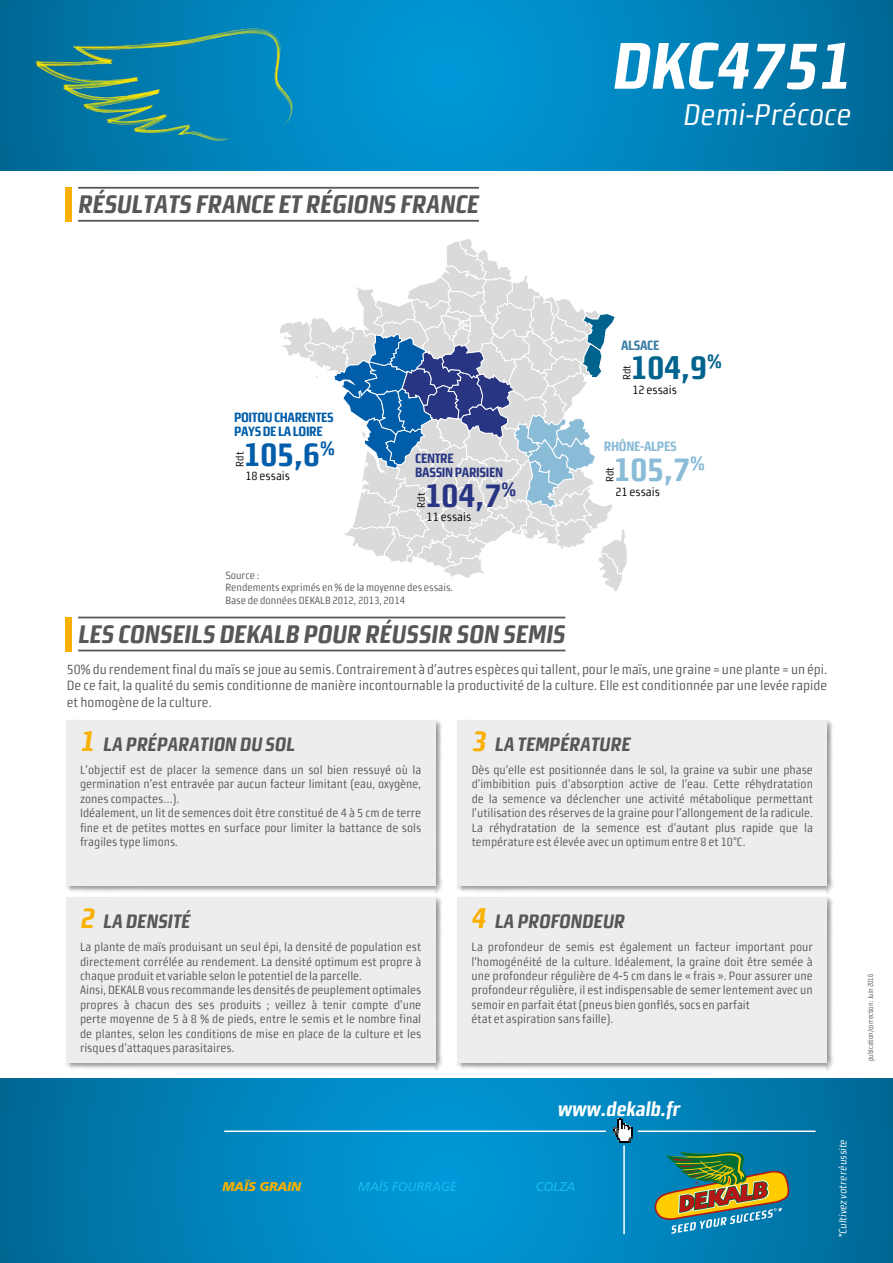
<style>
.page{position:relative;width:893px;height:1263px;background:#fff}
.page>*{position:absolute;margin:0;border:0;box-sizing:border-box;transform-origin:0 0}
.t1{font:66px "Morgan Sans Cond Bold Italic Lining";color:#fff}
.t2{font:33px "Morgan Sans Cond Bold Lining";color:#283583}
.t3{font:33px "Morgan Sans Cond Bold Lining";color:#8abbd7}
.t4{font:33px "Morgan Sans Cond Bold Lining";color:#00638e}
.t5{font:33px "Morgan Sans Cond Bold Lining";color:#005da9}
.t6{font:italic 30px "Morgan Sans Cond";color:#fff}
.t7{font:25.5px "Morgan Sans Cond Bold Italic Lining";color:#575756}
.t8{font:19.95px "Morgan Sans Cond Bold Italic Lining";letter-spacing:-.01em;color:#fff}
.t9{font:19.5px "Morgan Sans Cond Bold Italic Lining";color:#575756}
.t10{font:13.5px/16.5px "Morgan Sans Cond Regular Lining";color:#575756;text-align:justify}
.t11{font:13.5px/14px "Morgan Sans Cond Bold Lining";letter-spacing:-.025em;color:#005da9}
.t12{font:13.5px/14px "Morgan Sans Cond Bold Lining";letter-spacing:-.025em;color:#283583}
.t13{font:13.5px "Morgan Sans Cond Bold Lining";letter-spacing:-.025em;color:#8abbd7}
.t14{font:13.5px "Morgan Sans Cond Bold Lining";letter-spacing:-.025em;color:#3a7fa6}
.t15{font:italic 12.75px "Frutiger LT Std";letter-spacing:-.015em;color:#19bbee}
.t16{font:italic 900 12.75px "Frutiger LT Std";letter-spacing:-.015em;color:#f9b000}
.t17{font:12px/14.4px "Morgan Sans Cond Regular Lining";color:#575756}
.t18{font:12px "Morgan Sans Cond Regular Lining";color:#000}
.t19{font:10.5px/12.6px "Morgan Sans Cond Regular Lining";color:#575756}
.t20{font:10.5px "Morgan Sans Cond Italic Lining";color:#fff}
.t21{font:10.5px "Morgan Sans Cond Regular Lining";color:#000}
.t22{font:7.5px "Morgan Sans Cond Regular Lining";letter-spacing:-.01em;color:#575756;scale:.9 1}
.s1{font-size:28.5px;color:#f9b000}
</style>
<div class="page">
<svg style="left:0;top:1078px;width:893px;height:185px;background:#0081b9"></svg>
<svg style="left:0;top:0;width:893px;height:170px;background:#0084bc"></svg>
<img style="left:17px;top:11px;width:309px;height:147px">
<hr style="left:638px;top:1130px;width:178px;height:2px;background:#fff">
<hr style="left:224px;top:1130px;width:382px;height:2px;background:#fff">
<hr style="left:623px;top:1145px;width:2px;height:89px;background:#fff">
<svg style="left:613px;top:1118px;width:19px;height:24px"></svg>
<svg style="left:655px;top:1151px;width:134px;height:83px;background:#59856b"></svg>
<svg style="left:280px;top:239px;width:347px;height:352px"></svg>
<hr style="left:78px;top:220px;width:401px;height:2px;background:#575756">
<hr style="left:78px;top:187px;width:401px;height:2px;background:#575756">
<div style="left:65px;top:187px;width:7px;height:35px;background:#f9b000"></div>
<hr style="left:78px;top:650px;width:487px;height:1px;background:#575756">
<hr style="left:78px;top:617px;width:487px;height:1px;background:#575756">
<div style="left:65px;top:617px;width:7px;height:34px;background:#f9b000"></div>
<div style="left:65px;top:719px;width:377px;height:174px;background:#000;opacity:.4"></div>
<div style="left:66px;top:720px;width:369px;height:166px;background:#ededed"></div>
<div style="left:457px;top:719px;width:377px;height:174px;background:#000;opacity:.4"></div>
<div style="left:458px;top:720px;width:369px;height:166px;background:#ededed"></div>
<div style="left:65px;top:896px;width:377px;height:174px;background:#000;opacity:.4"></div>
<div style="left:66px;top:897px;width:369px;height:166px;background:#ededed"></div>
<div style="left:457px;top:896px;width:377px;height:174px;background:#000;opacity:.4"></div>
<div style="left:458px;top:897px;width:369px;height:166px;background:#ededed"></div>
<h3 class="t7" style="left:78px;top:189px;width:402px">RÉSULTATS FRANCE ET RÉGIONS FRANCE</h3>
<h1 class="t1" style="left:612px;top:27px;width:241px">DKC4751</h1>
<h3 class="t6" style="left:683px;top:96px;width:170px">Demi-Précoce</h3>
<p class="t11" style="left:234px;top:410px;width:101px">POITOU CHARENTES<br>PAYS DE LA LOIRE</p>
<p class="t18" style="left:245px;top:469px;width:46px">18 essais</p>
<h2 class="t5" style="left:243px;top:435px;width:93px">105,6<sup>%</sup></h2>
<p class="t21" style="left:234px;top:467px;width:17px;rotate:-90deg">Rdt</p>
<p class="t12" style="left:415px;top:451px;width:89px">CENTRE<br>BASSIN PARISIEN</p>
<p class="t18" style="left:427px;top:510px;width:46px">11 essais</p>
<h2 class="t2" style="left:425px;top:476px;width:93px">104,7<sup>%</sup></h2>
<p class="t21" style="left:415px;top:508px;width:17px;rotate:-90deg">Rdt</p>
<p class="t19" style="left:225px;top:568px;width:229px">Source :<br>Rendements exprimés en % de la moyenne des essais.<br>Base de données DEKALB 2012, 2013, 2014</p>
<h3 class="t7" style="left:78px;top:619px;width:489px">LES CONSEILS DEKALB POUR RÉUSSIR SON SEMIS</h3>
<p class="t14" style="left:621px;top:337px;width:40px">ALSACE</p>
<p class="t18" style="left:632px;top:383px;width:46px">12 essais</p>
<h2 class="t4" style="left:630px;top:349px;width:93px">104,9<sup>%</sup></h2>
<p class="t21" style="left:621px;top:380px;width:17px;rotate:-90deg">Rdt</p>
<p class="t13" style="left:604px;top:439px;width:74px">RHÔNE-ALPES</p>
<p class="t18" style="left:615px;top:484px;width:46px">21 essais</p>
<h2 class="t3" style="left:613px;top:450px;width:93px">105,7<sup>%</sup></h2>
<p class="t21" style="left:604px;top:482px;width:17px;rotate:-90deg">Rdt</p>
<p class="t10" style="left:67px;top:661px;width:762px">50% du rendement final du maïs se joue au semis. Contrairement à d’autres espèces qui tallent, pour le maïs, une graine = une plante = un épi.<br>De ce fait, la qualité du semis conditionne de manière incontournable la productivité de la culture. Elle est conditionnée par une levée rapide et homogène de la culture.</p>
<h3 class="t9" style="left:80px;top:733px;width:216px"><span class="s1">1</span> LA PRÉPARATION DU SOL</h3>
<p class="t17" style="left:80px;top:763px;width:343px">L’objectif est de placer la semence dans un sol bien ressuyé où la germination n’est entravée par aucun facteur limitant (eau, oxygène, zones compactes…).<br>Idéalement, un lit de semences doit être constitué de 4 à 5 cm de terre fine et de petites mottes en surface pour limiter la battance de sols fragiles type limons.</p>
<h3 class="t9" style="left:472px;top:733px;width:160px"><span class="s1">3</span> LA TEMPÉRATURE</h3>
<p class="t17" style="left:472px;top:763px;width:343px;text-align:justify">Dès qu’elle est positionnée dans le sol, la graine va subir une phase d’imbibition puis d’absorption active de l’eau. Cette réhydratation de la semence va déclencher une activité métabolique permettant l’utilisation des réserves de la graine pour l’allongement de la radicule.<br>La réhydratation de la semence est d’autant plus rapide que la température est élevée avec un optimum entre 8 et 10°C.</p>
<h3 class="t9" style="left:80px;top:910px;width:112px"><span class="s1">2</span> LA DENSITÉ</h3>
<p class="t17" style="left:80px;top:940px;width:343px">La plante de maïs produisant un seul épi, la densité de population est directement corrélée au rendement. La densité optimum est propre à chaque produit et variable selon le potentiel de la parcelle.<br>Ainsi, DEKALB vous recommande les densités de peuplement optimales propres à chacun des ses produits ; veillez à tenir compte d’une perte moyenne de 5 à 8 % de pieds, entre le semis et le nombre final de plantes, selon les conditions de mise en place de la culture et les risques d’attaques parasitaires.</p>
<h3 class="t9" style="left:472px;top:910px;width:155px"><span class="s1">4</span> LA PROFONDEUR</h3>
<p class="t17" style="left:472px;top:940px;width:343px">La profondeur de semis est également un facteur important pour l’homogénéité de la culture. Idéalement, la graine doit être semée à une profondeur régulière de 4-5 cm dans le « frais ». Pour assurer une profondeur régulière, il est indispensable de semer lentement avec un semoir en parfait état (pneus bien gonflés, socs en parfait<br>état et aspiration sans faille).</p>
<h3 class="t8" style="left:557px;top:1097px;width:124px">www.dekalb.fr</h3>
<p class="t16" style="left:222px;top:1178px;width:80px">MAÏS GRAIN</p>
<p class="t15" style="left:358px;top:1179px;width:100px">MAÏS FOURRAGE</p>
<p class="t15" style="left:536px;top:1179px;width:41px">COLZA</p>
<p class="t22" style="left:866px;top:1061px;width:98px;rotate:-90deg">publcation/correction : Juin 2016</p>
<p class="t20" style="left:837px;top:1238px;width:100px;rotate:-90deg">*Cultivez votre réussite</p>
</div>
